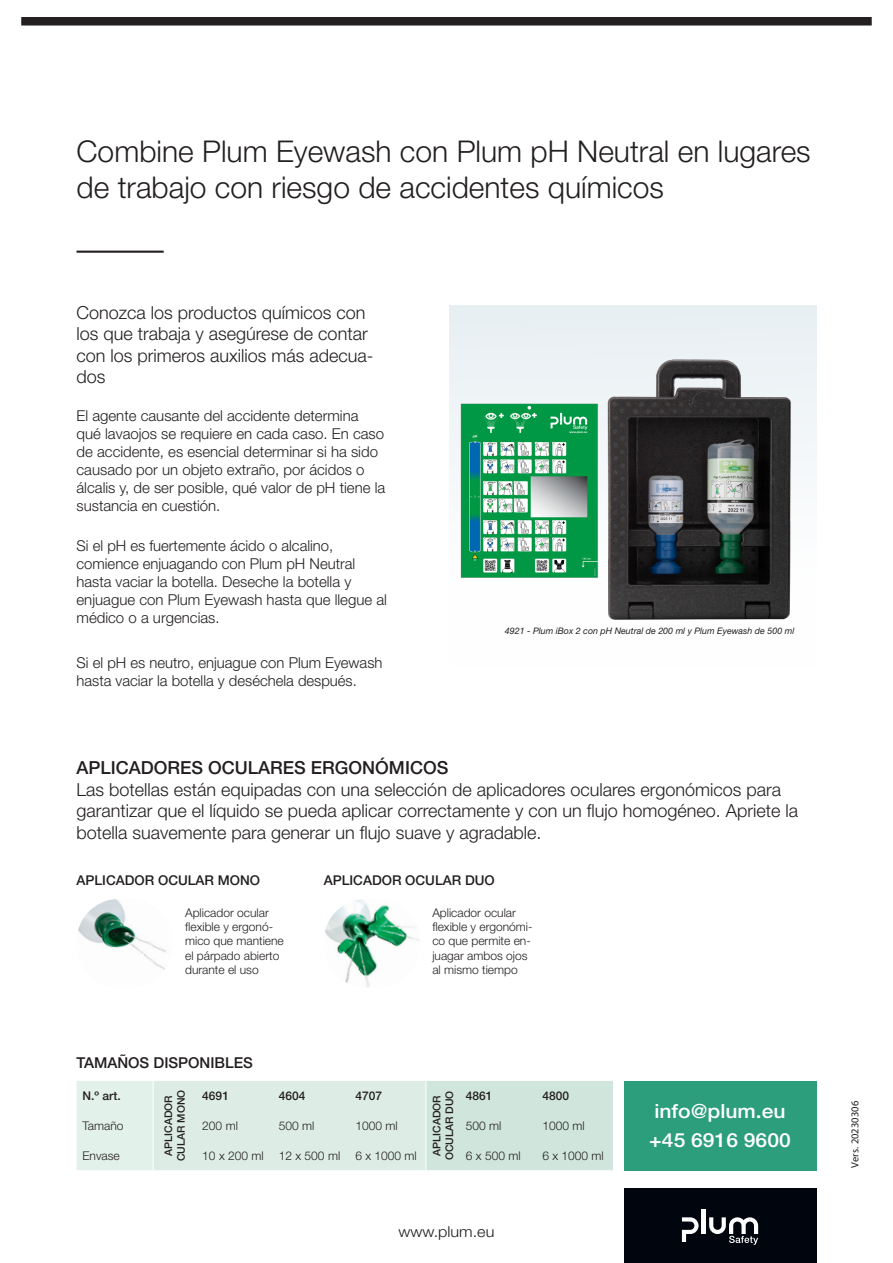
<style>
.page{position:relative;width:893px;height:1263px;background:#fff}
.page>*{position:absolute;margin:0;border:0;box-sizing:border-box;transform-origin:0 0}
.t1{font:300 30px/36px "Helvetica Neue LT Std";color:#231f20}
.t2{font:500 19.5px "Helvetica Neue LT Std";color:#fff;scale:1.08 1}
.text{font:300 18px/21.6px "Helvetica Neue LT Std";color:#231f20}
.t3{font:500 18px "Helvetica Neue LT Std";color:#231f20}
.text-2{font:300 15px/18px "Helvetica Neue LT Std";color:#231f20}
.t4{font:500 15px "Helvetica Neue LT Std";color:#231f20}
.text-3{font:300 15px "Helvetica Neue LT Std";color:#231f20;scale:1.08 1}
.t5{font:500 13.5px "Helvetica Neue LT Std";color:#231f20}
.t6{font:300 12px/14.4px "Helvetica Neue LT Std";color:#231f20}
.t7{font:500 12px "Helvetica Neue LT Std";color:#231f20}
.t8{font:500 10.5px/12.6px "Helvetica Neue LT Std";color:#231f20;text-align:center}
.t9{font:10.5px "Myriad Pro";letter-spacing:.005em;color:#231f20}
.t10{font:italic 9px "Helvetica Neue LT Std";color:#231f20}
</style>
<div class="page">
<div style="left:449px;top:306px;width:367px;height:360px;background:linear-gradient(to right,#f4f8f9,#f3f6f8)"></div>
<img style="left:460px;top:403px;width:138px;height:175px">
<img style="left:600px;top:359px;width:205px;height:264px">
<div style="left:21px;top:17px;width:851px;height:9px;background:#231f20"></div>
<div style="left:624px;top:1188px;width:192px;height:75px;background:#01060e"></div>
<hr style="left:702px;top:1209px;width:4px;height:25px;background:#fff">
<svg style="left:682px;top:1217px;width:17px;height:25px"></svg>
<svg style="left:709px;top:1217px;width:49px;height:28px"></svg>
<img style="left:325px;top:899px;width:94px;height:88px">
<img style="left:78px;top:899px;width:88px;height:71px">
<hr style="left:77px;top:251px;width:87px;height:2px;background:#231f20">
<div style="left:624px;top:1081px;width:192px;height:89px;background:#2c9e7b"></div>
<svg style="left:77px;top:1081px;width:536px;height:89px;background:#d9ebe2"></svg>
<hr style="left:153px;top:1140px;width:1px;height:30px;background:#fff">
<hr style="left:425px;top:1140px;width:1px;height:30px;background:#fff">
<p class="t1" style="left:77px;top:132px;width:736px">Combine Plum Eyewash con Plum pH Neutral en lugares de trabajo con riesgo de accidentes químicos</p>
<p class="text" style="left:77px;top:301px;width:299px">Conozca los productos químicos con los que trabaja y asegúrese de contar con los primeros auxilios más adecua&shy;dos</p>
<p class="text-2" style="left:77px;top:407px;width:310px">El agente causante del accidente determina qué lavaojos se requiere en cada caso. En caso de accidente, es esencial determinar si ha sido causado por un objeto extraño, por ácidos o álcalis y, de ser posible, qué valor de pH tiene la sustancia en cuestión.</p>
<p class="text-2" style="left:77px;top:537px;width:312px">Si el pH es fuertemente ácido o alcalino, comience enjuagando con Plum pH Neutral hasta vaciar la botella. Deseche la botella y enjuague con Plum Eyewash hasta que llegue al médico o a urgencias.</p>
<p class="text-2" style="left:77px;top:653px;width:307px">Si el pH es neutro, enjuague con Plum Eyewash hasta vaciar la botella y deséchela después.</p>
<p class="t10" style="left:505px;top:626px;width:291px">4921 - Plum iBox 2 con pH Neutral de 200 ml y Plum Eyewash de 500 ml</p>
<p class="t3" style="left:77px;top:757px;width:373px">APLICADORES OCULARES ERGONÓMICOS</p>
<p class="text" style="left:77px;top:778px;width:723px">Las botellas están equipadas con una selección de aplicadores oculares ergonómicos para garantizar que el líquido se pueda aplicar correctamente y con un flujo homogéneo. Apriete la botella suavemente para generar un flujo suave y agradable.</p>
<p class="t5" style="left:77px;top:872px;width:185px">APLICADOR OCULAR MONO</p>
<p class="t5" style="left:324px;top:872px;width:173px">APLICADOR OCULAR DUO</p>
<p class="t6" style="left:185px;top:905px;width:100px">Aplicador ocular flexible y ergonó&shy;mico que mantiene el párpado abierto durante el uso</p>
<p class="t6" style="left:432px;top:905px;width:102px">Aplicador ocular flexible y ergonómi&shy;co que permite en&shy;juagar ambos ojos al mismo tiempo</p>
<p class="t4" style="left:77px;top:1053px;width:178px">TAMAÑOS DISPONIBLES</p>
<p class="t7" style="left:83px;top:1088px;width:40px">N.º art.</p>
<p class="t8" style="left:162px;top:1161px;width:73px;rotate:-90deg">APLICADOR<br>CULAR MONO</p>
<p class="t7" style="left:202px;top:1088px;width:28px">4691</p>
<p class="t7" style="left:279px;top:1088px;width:28px">4604</p>
<p class="t7" style="left:355px;top:1088px;width:28px">4707</p>
<p class="t8" style="left:430px;top:1160px;width:71px;rotate:-90deg">APLICADOR<br>OCULAR DUO</p>
<p class="t7" style="left:466px;top:1088px;width:28px">4861</p>
<p class="t7" style="left:542px;top:1088px;width:28px">4800</p>
<p class="t6" style="left:83px;top:1118px;width:42px">Tamaño</p>
<p class="t6" style="left:202px;top:1118px;width:37px">200 ml</p>
<p class="t6" style="left:279px;top:1118px;width:37px">500 ml</p>
<p class="t6" style="left:355px;top:1118px;width:44px">1000 ml</p>
<p class="t6" style="left:466px;top:1118px;width:37px">500 ml</p>
<p class="t6" style="left:542px;top:1118px;width:44px">1000 ml</p>
<p class="t6" style="left:83px;top:1148px;width:39px">Envase</p>
<p class="t6" style="left:202px;top:1148px;width:63px">10 x 200 ml</p>
<p class="t6" style="left:279px;top:1148px;width:63px">12 x 500 ml</p>
<p class="t6" style="left:355px;top:1148px;width:63px">6 x 1000 ml</p>
<p class="t6" style="left:466px;top:1148px;width:56px">6 x 500 ml</p>
<p class="t6" style="left:542px;top:1148px;width:63px">6 x 1000 ml</p>
<p class="text-3" style="left:399px;top:1223px;width:90px">www.plum.eu</p>
<p class="t2" style="left:654px;top:1100px;width:123px">info@plum.eu</p>
<p class="t2" style="left:649px;top:1128px;width:132px">+45 6916 9600</p>
<p class="t9" style="left:848px;top:1168px;width:68px;rotate:-90deg">Vers. 20230306</p>
</div>
